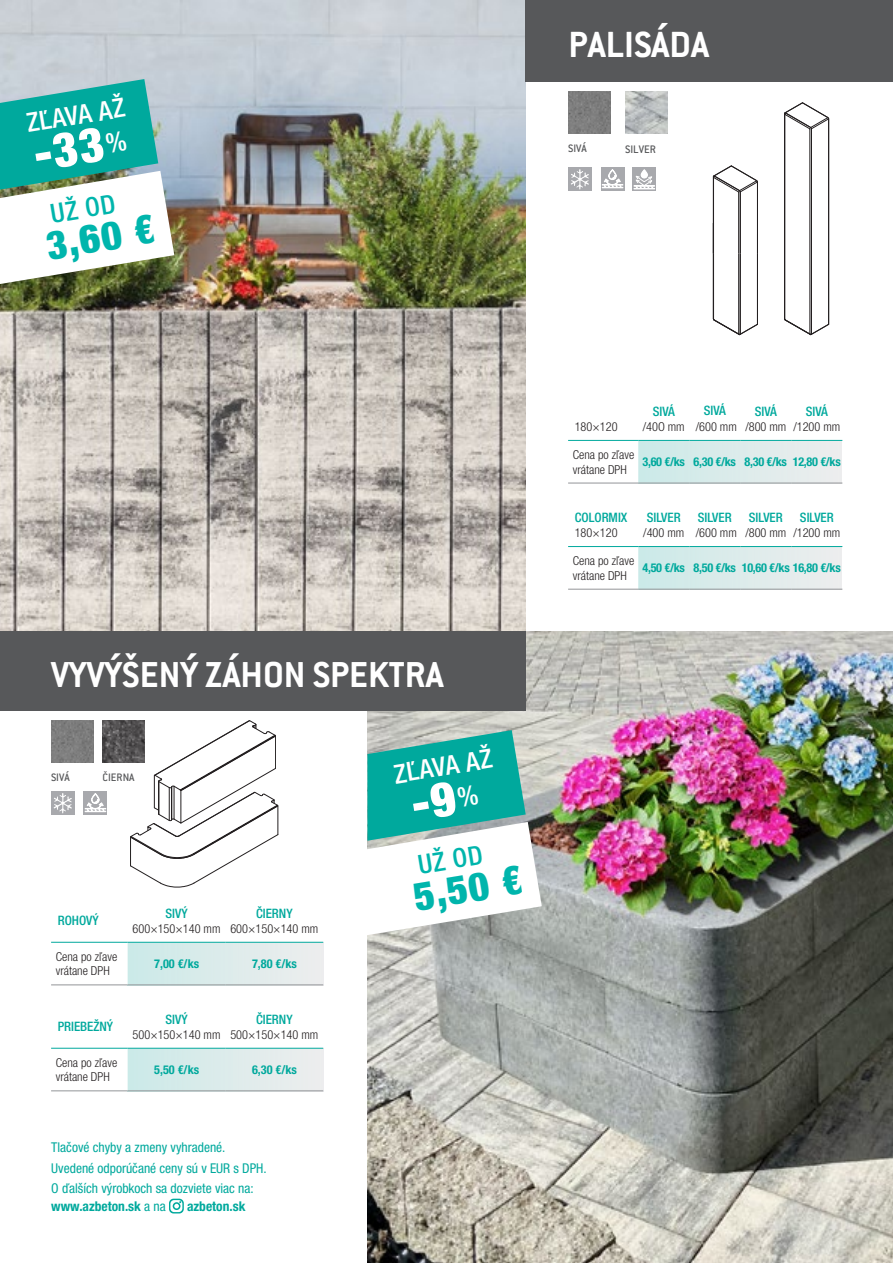
<style>
.page{position:relative;width:893px;height:1263px;background:#fff}
.page>*{position:absolute;margin:0;border:0;box-sizing:border-box;transform-origin:0 0}
.t1{font:900 condensed 48px "Helvetica Neue";color:#fff}
.t2{font:700 39.9px "ITC Conduit LTCE";color:#fff}
.t3{font:700 39.6px "ITC Conduit LTCE";color:#fff}
.t4{font:900 condensed 39.6px "Helvetica Neue";color:#00b5ac}
.t5{font:500 condensed 26.4px "Helvetica Neue LT Pro";color:#fff}
.t6{font:500 condensed 26.4px "Helvetica Neue LT Pro";color:#00b5ac}
.t7{font:condensed 13.5px/20.4px "Helvetica Neue LT Pro";color:#00a99d}
.t8{font:700 condensed 13.5px "Helvetica Neue LT Pro";color:#00a99d}
.t9{font:500 condensed 13.05px "Helvetica Neue LT Pro";color:#00a99d}
.t10{font:300 condensed 12.3px/14.9px "Helvetica Neue LT Pro";color:#231f20}
.t11{font:700 condensed 12.15px "Helvetica Neue LT Pro";letter-spacing:-.025em;color:#00a99d}
.t12{font:500 12px "ITC Conduit LTCE";color:#57585a}
.t13{font:500 11.85px "ITC Conduit LTCE";color:#57585a}
.s1{font-family:"Helvetica Neue LT Pro";font-weight:500;font-size:27.45px}
.s2{font-weight:400}
</style>
<div class="page">
<img style="left:0;top:0;width:526px;height:631px">
<img style="left:568px;top:91px;width:42px;height:42px">
<div style="left:526px;top:0;width:367px;height:82px;background:#57585a"></div>
<svg style="left:0;top:79px;width:174px;height:205px"></svg>
<img style="left:367px;top:631px;width:526px;height:632px">
<div style="left:0;top:631px;width:526px;height:80px;background:#57585a"></div>
<img style="left:51px;top:720px;width:42px;height:42px">
<img style="left:103px;top:720px;width:27px;height:42px">
<svg style="left:130px;top:720px;width:149px;height:167px"></svg>
<svg style="left:51px;top:941px;width:272px;height:43px"></svg>
<hr style="left:51px;top:942px;width:77px;height:1px;background:#00a99d">
<hr style="left:128px;top:942px;width:97px;height:1px;background:#00a99d">
<hr style="left:225px;top:942px;width:98px;height:1px;background:#00a99d">
<hr style="left:51px;top:984px;width:77px;height:1px;background:#939598">
<hr style="left:128px;top:984px;width:97px;height:1px;background:#939598">
<hr style="left:225px;top:984px;width:98px;height:1px;background:#939598">
<svg style="left:51px;top:1047px;width:272px;height:43px"></svg>
<hr style="left:51px;top:1048px;width:77px;height:1px;background:#00a99d">
<hr style="left:128px;top:1048px;width:97px;height:1px;background:#00a99d">
<hr style="left:225px;top:1048px;width:98px;height:1px;background:#00a99d">
<hr style="left:51px;top:1090px;width:77px;height:1px;background:#939598">
<hr style="left:128px;top:1090px;width:97px;height:1px;background:#939598">
<hr style="left:225px;top:1090px;width:98px;height:1px;background:#939598">
<svg style="left:568px;top:547px;width:274px;height:42px"></svg>
<hr style="left:568px;top:546px;width:70px;height:1px;background:#00a99d">
<hr style="left:638px;top:546px;width:51px;height:1px;background:#00a99d">
<hr style="left:689px;top:546px;width:51px;height:1px;background:#00a99d">
<hr style="left:740px;top:546px;width:51px;height:1px;background:#00a99d">
<hr style="left:791px;top:546px;width:51px;height:1px;background:#00a99d">
<hr style="left:568px;top:589px;width:70px;height:1px;background:#939598">
<hr style="left:638px;top:589px;width:51px;height:1px;background:#939598">
<hr style="left:689px;top:589px;width:51px;height:1px;background:#939598">
<hr style="left:740px;top:589px;width:51px;height:1px;background:#939598">
<hr style="left:791px;top:589px;width:51px;height:1px;background:#939598">
<svg style="left:568px;top:439px;width:274px;height:44px"></svg>
<hr style="left:568px;top:440px;width:70px;height:1px;background:#00a99d">
<hr style="left:638px;top:440px;width:51px;height:1px;background:#00a99d">
<hr style="left:689px;top:440px;width:51px;height:1px;background:#00a99d">
<hr style="left:740px;top:440px;width:51px;height:1px;background:#00a99d">
<hr style="left:791px;top:440px;width:51px;height:1px;background:#00a99d">
<hr style="left:568px;top:483px;width:70px;height:1px;background:#939598">
<hr style="left:638px;top:483px;width:51px;height:1px;background:#939598">
<hr style="left:689px;top:483px;width:51px;height:1px;background:#939598">
<hr style="left:740px;top:483px;width:51px;height:1px;background:#939598">
<hr style="left:791px;top:483px;width:51px;height:1px;background:#939598">
<svg style="left:784px;top:102px;width:46px;height:234px"></svg>
<div style="left:51px;top:791px;width:23px;height:24px;background:#a8a9ad"></div>
<svg style="left:54px;top:793px;width:18px;height:20px"></svg>
<svg style="left:84px;top:791px;width:23px;height:24px"></svg>
<svg style="left:85px;top:793px;width:21px;height:19px"></svg>
<div style="left:568px;top:168px;width:23px;height:23px;background:#a8a9ad"></div>
<svg style="left:571px;top:169px;width:18px;height:20px"></svg>
<svg style="left:601px;top:168px;width:23px;height:23px"></svg>
<svg style="left:602px;top:169px;width:21px;height:19px"></svg>
<svg style="left:633px;top:168px;width:23px;height:23px"></svg>
<svg style="left:634px;top:170px;width:21px;height:19px"></svg>
<svg style="left:712px;top:165px;width:46px;height:171px"></svg>
<img style="left:625px;top:91px;width:43px;height:43px">
<svg style="left:169px;top:1199px;width:15px;height:14px"></svg>
<svg style="left:367px;top:730px;width:175px;height:207px"></svg>
<h3 class="t5" style="left:24px;top:107px;width:101px;rotate:-9deg">ZĽAVA AŽ</h3>
<h1 class="t1" style="left:28px;top:115px;width:95px;rotate:-9deg">-33<span class="s1">%</span></h1>
<h3 class="t6" style="left:48px;top:198px;width:67px;rotate:-9deg">UŽ OD</h3>
<h3 class="t4" style="left:42px;top:213px;width:110px;rotate:-9deg">3,60 €</h3>
<h2 class="t2" style="left:569px;top:21px;width:142px">PALISÁDA</h2>
<p class="t13" style="left:568px;top:142px;width:20px">SIVÁ</p>
<p class="t12" style="left:625px;top:142px;width:32px">SILVER</p>
<h3 class="t3" style="left:51px;top:651px;width:394px">VYVÝŠENÝ ZÁHON SPEKTRA</h3>
<p class="t13" style="left:51px;top:771px;width:20px">SIVÁ</p>
<p class="t13" style="left:103px;top:771px;width:34px">ČIERNA</p>
<p class="t9" style="left:58px;top:913px;width:42px">ROHOVÝ</p>
<p class="t9" style="left:165px;top:906px;width:24px">SIVÝ</p>
<p class="t10" style="left:133px;top:921px;width:89px">600×150×140 mm</p>
<p class="t9" style="left:256px;top:906px;width:38px">ČIERNY</p>
<p class="t10" style="left:230px;top:921px;width:89px">600×150×140 mm</p>
<p class="t10" style="left:56px;top:949px;width:63px">Cena po zľave vrátane DPH</p>
<p class="t11" style="left:154px;top:956px;width:46px">7,00 €/ks</p>
<p class="t11" style="left:252px;top:956px;width:46px">7,80 €/ks</p>
<p class="t9" style="left:58px;top:1019px;width:57px">PRIEBEŽNÝ</p>
<p class="t9" style="left:165px;top:1011px;width:24px">SIVÝ</p>
<p class="t10" style="left:133px;top:1027px;width:89px">500×150×140 mm</p>
<p class="t9" style="left:256px;top:1011px;width:38px">ČIERNY</p>
<p class="t10" style="left:230px;top:1027px;width:89px">500×150×140 mm</p>
<p class="t10" style="left:56px;top:1055px;width:63px">Cena po zľave vrátane DPH</p>
<p class="t11" style="left:154px;top:1062px;width:46px">5,50 €/ks</p>
<p class="t11" style="left:252px;top:1062px;width:46px">6,30 €/ks</p>
<p class="t7" style="left:51px;top:1137px;width:217px">Tlačové chyby a zmeny vyhradené.<br>Uvedené odporúčané ceny sú v EUR s DPH.<br>O ďalších výrobkoch sa dozviete viac na:</p>
<p class="t8" style="left:51px;top:1197px;width:116px">www.azbeton.sk <span class="s2">a na</span></p>
<p class="t8" style="left:187px;top:1197px;width:60px">azbeton.sk</p>
<h3 class="t5" style="left:392px;top:758px;width:101px;rotate:-9deg">ZĽAVA AŽ</h3>
<h3 class="t6" style="left:416px;top:849px;width:67px;rotate:-9deg">UŽ OD</h3>
<h3 class="t4" style="left:409px;top:864px;width:110px;rotate:-9deg">5,50 €</h3>
<p class="t10" style="left:575px;top:419px;width:44px">180×120</p>
<p class="t9" style="left:653px;top:404px;width:24px">SIVÁ</p>
<p class="t10" style="left:643px;top:419px;width:43px">/40O mm</p>
<p class="t9" style="left:704px;top:403px;width:24px">SIVÁ</p>
<p class="t10" style="left:696px;top:419px;width:43px">/600 mm</p>
<p class="t9" style="left:755px;top:404px;width:24px">SIVÁ</p>
<p class="t10" style="left:745px;top:419px;width:43px">/800 mm</p>
<p class="t9" style="left:806px;top:404px;width:24px">SIVÁ</p>
<p class="t10" style="left:793px;top:419px;width:48px">/1200 mm</p>
<p class="t10" style="left:573px;top:447px;width:63px">Cena po zľave vrátane DPH</p>
<p class="t11" style="left:643px;top:454px;width:200px">3,60 €/ks 6,30 €/ks 8,30 €/ks 12,80 €/ks</p>
<p class="t9" style="left:575px;top:510px;width:54px">COLORMIX</p>
<p class="t10" style="left:575px;top:525px;width:44px">180×120</p>
<p class="t9" style="left:647px;top:510px;width:35px">SILVER</p>
<p class="t10" style="left:643px;top:525px;width:43px">/400 mm</p>
<p class="t9" style="left:698px;top:509px;width:35px">SILVER</p>
<p class="t10" style="left:696px;top:525px;width:43px">/600 mm</p>
<p class="t9" style="left:749px;top:510px;width:35px">SILVER</p>
<p class="t10" style="left:745px;top:525px;width:43px">/800 mm</p>
<p class="t9" style="left:800px;top:510px;width:35px">SILVER</p>
<p class="t10" style="left:793px;top:525px;width:48px">/1200 mm</p>
<p class="t10" style="left:573px;top:553px;width:63px">Cena po zľave vrátane DPH</p>
<p class="t11" style="left:643px;top:561px;width:200px">4,50 €/ks 8,50 €/ks 10,60 €/ks 16,80 €/ks</p>
</div>
